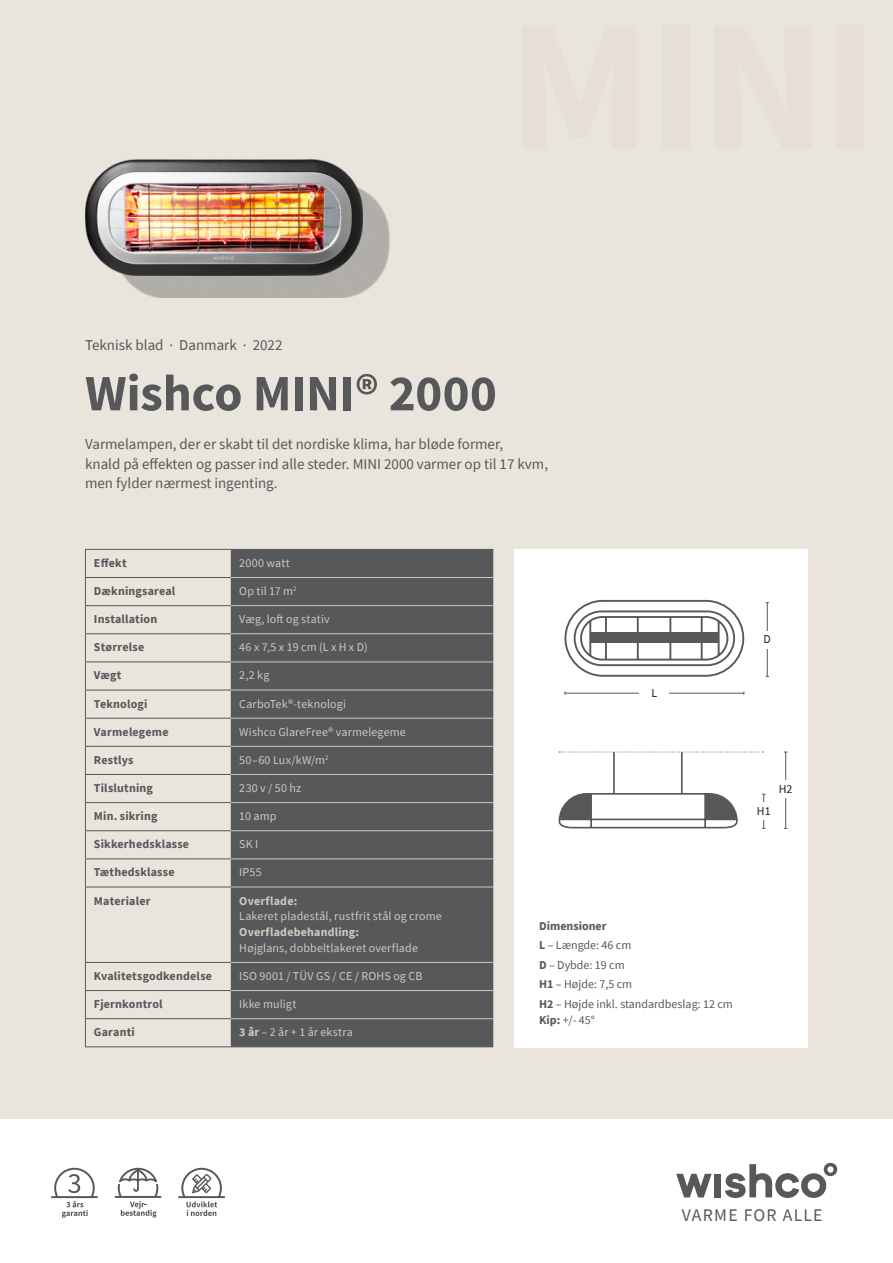
<style>
.page{position:relative;width:893px;height:1263px;background:#fff}
.page>*{position:absolute;margin:0;border:0;box-sizing:border-box;transform-origin:0 0}
.t1{font:700 51px "Source Sans Pro";letter-spacing:-.01em;color:#57585a}
.t2{font:17.7px "Source Sans Pro";letter-spacing:.065em;color:#57585a}
.t3{font:15px "Source Sans Pro";color:#57585a}
.Brød{font:12px "Source Sans Pro";letter-spacing:.01em;color:#d0c8bf}
.Brød-2{font:700 12px "Source Sans Pro";letter-spacing:.015em;color:#57585a}
.t4{font:12px "Source Sans Pro";color:#57585a}
.Brød-3{font:700 12px "Source Sans Pro";letter-spacing:.015em;color:#d0c8bf}
.t5{font:12px "Source Sans Pro";color:#231f20}
.s1{font-weight:700}
</style>
<div class="page">
<div style="left:0;top:0;width:893px;height:1118px;background:#e9e4dc"></div>
<img style="left:123px;top:190px;width:267px;height:108px">
<img style="left:85px;top:160px;width:278px;height:115px">
<div style="left:514px;top:549px;width:294px;height:498px;background:#fff"></div>
<hr style="left:565px;top:693px;width:179px;height:1px;background:#57585a">
<div style="left:639px;top:684px;width:30px;height:18px;background:#fff"></div>
<hr style="left:767px;top:603px;width:1px;height:73px;background:#57585a">
<div style="left:752px;top:631px;width:30px;height:17px;background:#fff"></div>
<svg style="left:564px;top:599px;width:181px;height:78px"></svg>
<div style="left:590px;top:632px;width:129px;height:11px;background:#57585a"></div>
<hr style="left:785px;top:752px;width:1px;height:76px;background:#57585a">
<div style="left:771px;top:781px;width:30px;height:17px;background:#fff"></div>
<svg style="left:558px;top:751px;width:207px;height:78px"></svg>
<div style="left:231px;top:550px;width:262px;height:496px;background:#57585a"></div>
<hr style="left:231px;top:802px;width:262px;height:1px;background:#d0c8bf">
<hr style="left:85px;top:549px;width:146px;height:1px;background:#57585a">
<hr style="left:231px;top:549px;width:262px;height:1px;background:#57585a">
<hr style="left:231px;top:577px;width:262px;height:1px;background:#d0c8bf">
<hr style="left:231px;top:605px;width:262px;height:1px;background:#d0c8bf">
<hr style="left:231px;top:633px;width:262px;height:1px;background:#d0c8bf">
<hr style="left:231px;top:661px;width:262px;height:1px;background:#d0c8bf">
<hr style="left:231px;top:690px;width:262px;height:1px;background:#d0c8bf">
<hr style="left:231px;top:718px;width:262px;height:1px;background:#d0c8bf">
<hr style="left:231px;top:746px;width:262px;height:1px;background:#d0c8bf">
<hr style="left:231px;top:774px;width:262px;height:1px;background:#d0c8bf">
<hr style="left:231px;top:830px;width:262px;height:1px;background:#d0c8bf">
<hr style="left:231px;top:858px;width:262px;height:1px;background:#d0c8bf">
<hr style="left:231px;top:887px;width:262px;height:1px;background:#d0c8bf">
<hr style="left:231px;top:962px;width:262px;height:1px;background:#d0c8bf">
<hr style="left:231px;top:990px;width:262px;height:1px;background:#d0c8bf">
<hr style="left:231px;top:1018px;width:262px;height:1px;background:#d0c8bf">
<hr style="left:85px;top:577px;width:146px;height:1px;background:#57585a">
<hr style="left:85px;top:605px;width:146px;height:1px;background:#57585a">
<hr style="left:85px;top:633px;width:146px;height:1px;background:#57585a">
<hr style="left:85px;top:661px;width:146px;height:1px;background:#57585a">
<hr style="left:85px;top:690px;width:146px;height:1px;background:#57585a">
<hr style="left:85px;top:718px;width:146px;height:1px;background:#57585a">
<hr style="left:85px;top:746px;width:146px;height:1px;background:#57585a">
<hr style="left:85px;top:774px;width:146px;height:1px;background:#57585a">
<hr style="left:85px;top:802px;width:146px;height:1px;background:#57585a">
<svg style="left:85px;top:550px;width:1px;height:337px"></svg>
<hr style="left:85px;top:887px;width:1px;height:75px;background:#57585a">
<hr style="left:85px;top:830px;width:146px;height:1px;background:#57585a">
<hr style="left:85px;top:858px;width:146px;height:1px;background:#57585a">
<hr style="left:85px;top:887px;width:146px;height:1px;background:#57585a">
<hr style="left:85px;top:962px;width:146px;height:1px;background:#57585a">
<hr style="left:85px;top:990px;width:146px;height:1px;background:#57585a">
<svg style="left:85px;top:963px;width:1px;height:83px"></svg>
<hr style="left:85px;top:1018px;width:146px;height:1px;background:#57585a">
<hr style="left:85px;top:1046px;width:146px;height:1px;background:#57585a">
<hr style="left:231px;top:1046px;width:262px;height:1px;background:#57585a">
<svg style="left:676px;top:1174px;width:36px;height:23px"></svg>
<div style="left:714px;top:1174px;width:7px;height:23px;background:#57585a"></div>
<svg style="left:725px;top:1163px;width:112px;height:35px"></svg>
<svg style="left:51px;top:1168px;width:47px;height:50px"></svg>
<svg style="left:115px;top:1168px;width:46px;height:49px"></svg>
<svg style="left:178px;top:1168px;width:47px;height:48px"></svg>
<p class="t3" style="left:85px;top:335px;width:199px">Teknisk blad · Danmark · 2022</p>
<p class="t1" style="left:85px;top:359px;width:413px">Wishco MINI® 2000</p>
<p class="t3" style="left:85px;top:435px;width:420px">Varmelampen, der er skabt til det nordiske klima, har bløde former,</p>
<p class="t3" style="left:85px;top:454px;width:465px">knald på effekten og passer ind alle steder. MINI 2000 varmer op til 17 kvm,</p>
<p class="t3" style="left:85px;top:474px;width:194px">men fylder nærmest ingenting.</p>
<p class="Brød-2" style="left:94px;top:555px;width:34px">Effekt</p>
<p class="Brød" style="left:239px;top:555px;width:52px">2000 watt</p>
<p class="Brød-2" style="left:94px;top:583px;width:83px">Dækningsareal</p>
<p class="Brød" style="left:239px;top:583px;width:59px">Op til 17 m<sup>2</sup></p>
<p class="Brød-2" style="left:94px;top:611px;width:65px">Installation</p>
<p class="Brød" style="left:239px;top:611px;width:92px">Væg, loft og stativ</p>
<p class="Brød-2" style="left:94px;top:639px;width:52px">Størrelse</p>
<p class="Brød" style="left:239px;top:640px;width:130px">46 x 7,5 x 19 cm (L x H x D)</p>
<p class="Brød-2" style="left:94px;top:667px;width:29px">Vægt</p>
<p class="Brød" style="left:239px;top:668px;width:32px">2,2 kg</p>
<p class="Brød-2" style="left:94px;top:695px;width:55px">Teknologi</p>
<p class="Brød" style="left:239px;top:696px;width:108px">CarboTek®-teknologi</p>
<p class="Brød-2" style="left:94px;top:724px;width:76px">Varmelegeme</p>
<p class="Brød" style="left:239px;top:724px;width:168px">Wishco GlareFree® varmelegeme</p>
<p class="Brød-2" style="left:94px;top:752px;width:41px">Restlys</p>
<p class="Brød" style="left:239px;top:752px;width:91px">50–60 Lux/kW/m<sup>2</sup></p>
<p class="Brød-2" style="left:94px;top:780px;width:61px">Tilslutning</p>
<p class="Brød" style="left:239px;top:780px;width:63px">230 v / 50 hz</p>
<p class="Brød-2" style="left:94px;top:808px;width:65px">Min. sikring</p>
<p class="Brød" style="left:239px;top:808px;width:39px">10 amp</p>
<p class="Brød-2" style="left:94px;top:836px;width:97px">Sikkerhedsklasse</p>
<p class="Brød" style="left:239px;top:837px;width:21px">SK I</p>
<p class="Brød-2" style="left:94px;top:864px;width:82px">Tæthedsklasse</p>
<p class="Brød" style="left:239px;top:865px;width:24px">IP55</p>
<p class="Brød-2" style="left:94px;top:892px;width:58px">Materialer</p>
<p class="Brød-3" style="left:239px;top:892px;width:59px">Overflade:</p>
<p class="Brød" style="left:239px;top:909px;width:204px">Lakeret pladestål, rustfrit stål og crome</p>
<p class="Brød-3" style="left:239px;top:924px;width:121px">Overfladebehandling:</p>
<p class="Brød" style="left:239px;top:940px;width:180px">Højglans, dobbeltlakeret overflade</p>
<p class="Brød-2" style="left:94px;top:968px;width:120px">Kvalitetsgodkendelse</p>
<p class="Brød" style="left:239px;top:968px;width:185px">ISO 9001 / TÜV GS / CE / ROHS og CB</p>
<p class="Brød-2" style="left:94px;top:996px;width:70px">Fjernkontrol</p>
<p class="Brød" style="left:239px;top:996px;width:59px">Ikke muligt</p>
<p class="Brød-2" style="left:94px;top:1024px;width:42px">Garanti</p>
<p class="Brød" style="left:239px;top:1024px;width:115px"><span class="s1">3 år</span> – 2 år + 1 år ekstra</p>
<p class="t5" style="left:651px;top:685px;width:7px">L</p>
<p class="t5" style="left:764px;top:632px;width:9px">D</p>
<p class="t5" style="left:757px;top:803px;width:15px">H1</p>
<p class="t5" style="left:779px;top:781px;width:15px">H2</p>
<p class="Brød-2" style="left:539px;top:917px;width:69px">Dimensioner</p>
<p class="t4" style="left:539px;top:937px;width:94px"><span class="s1">L</span> – Længde: 46 cm</p>
<p class="t4" style="left:539px;top:957px;width:87px"><span class="s1">D</span> – Dybde: 19 cm</p>
<p class="t4" style="left:539px;top:976px;width:95px"><span class="s1">H1</span> – Højde: 7,5 cm</p>
<p class="t4" style="left:539px;top:996px;width:195px"><span class="s1">H2</span> – Højde inkl. standardbeslag: 12 cm</p>
<p class="t4" style="left:539px;top:1012px;width:57px"><span class="s1">Kip:</span> +/- 45°</p>
<p class="t2" style="left:682px;top:1204px;width:142px">VARME FOR ALLE</p>
</div>
